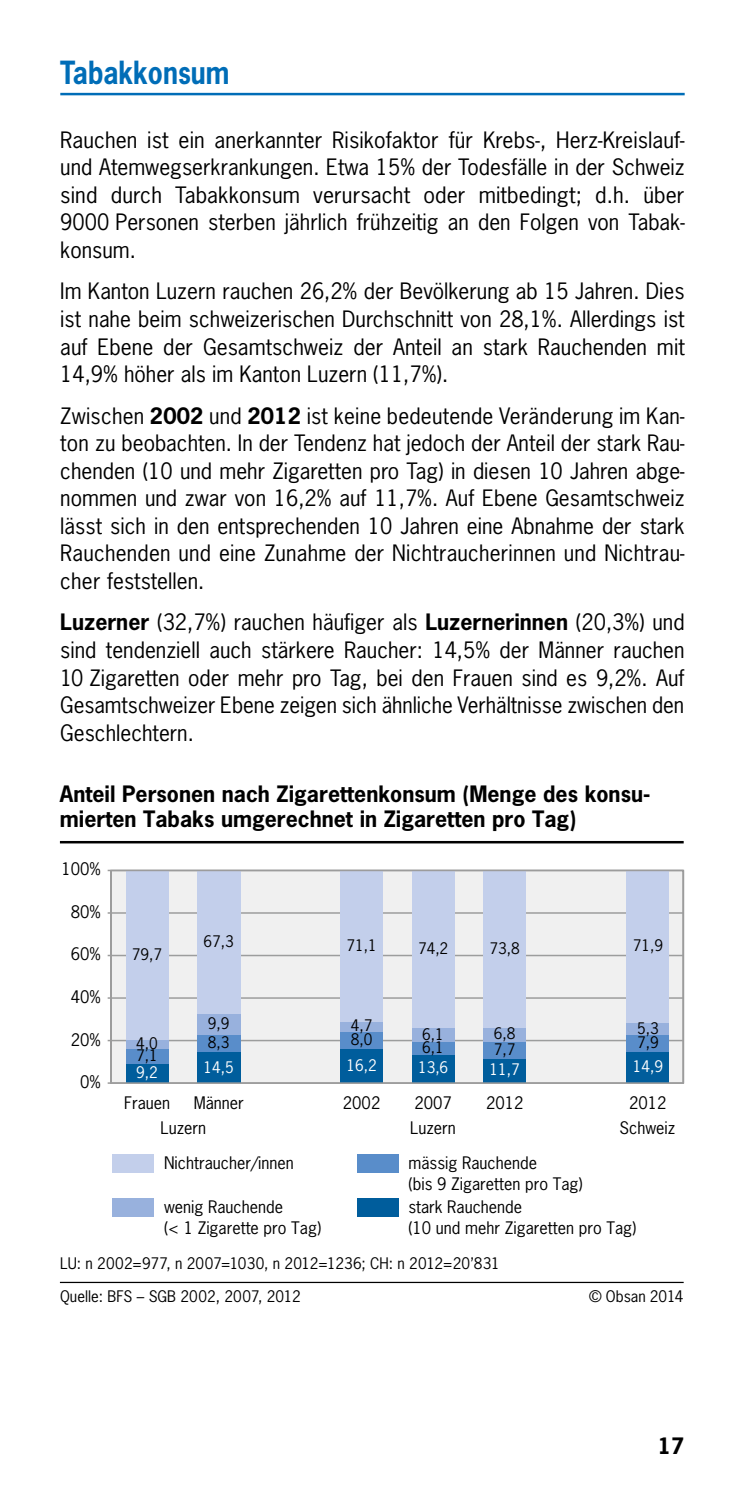
<style>
.page{position:relative;width:745px;height:1489px;background:#fff}
.page>*{position:absolute;margin:0;border:0;box-sizing:border-box;transform-origin:0 0}
.Kopftitel_-mit_Linie{font:700 30px "News Gothic Std";color:#006db7;scale:.88 1}
.Grundtext{font:21.25px/27.5px "News Gothic Std";color:#000;text-align:justify}
.t1{font:700 21.25px/25.5px "News Gothic Std";color:#000}
.t2{font:16.25px/20.5px "News Gothic Std";color:#000}
.t3{font:15px "News Gothic Std";color:#000}
.t4{font:15px "News Gothic Std";color:#fff}
.s1{font-weight:700}
</style>
<div class="page">
<hr style="left:60px;top:93px;width:624px;height:2px;background:#006db7">
<div style="left:357px;top:1198px;width:41px;height:18px;background:#005d9c"></div>
<div style="left:357px;top:1153px;width:41px;height:19px;background:#598dca"></div>
<div style="left:112px;top:1197px;width:42px;height:19px;background:#98b1dd"></div>
<div style="left:112px;top:1153px;width:42px;height:19px;background:#c3cfeb"></div>
<hr style="left:60px;top:841px;width:623px;height:2px;background:#000">
<hr style="left:60px;top:1281px;width:623px;height:1px;background:#000">
<svg style="left:107px;top:870px;width:576px;height:214px"></svg>
<hr style="left:111px;top:1039px;width:572px;height:2px;background:#9c9d9d">
<hr style="left:111px;top:997px;width:572px;height:1px;background:#9c9d9d">
<hr style="left:111px;top:954px;width:572px;height:2px;background:#9c9d9d">
<hr style="left:111px;top:912px;width:572px;height:1px;background:#9c9d9d">
<div style="left:126px;top:1063px;width:42px;height:19px;background:#005d9c"></div>
<div style="left:126px;top:1048px;width:42px;height:15px;background:#598dca"></div>
<div style="left:126px;top:1039px;width:42px;height:9px;background:#98b1dd"></div>
<div style="left:126px;top:870px;width:42px;height:170px;background:#c3cfeb"></div>
<div style="left:197px;top:1052px;width:43px;height:30px;background:#005d9c"></div>
<div style="left:197px;top:1034px;width:43px;height:18px;background:#598dca"></div>
<div style="left:197px;top:1013px;width:43px;height:21px;background:#98b1dd"></div>
<div style="left:197px;top:870px;width:43px;height:143px;background:#c3cfeb"></div>
<div style="left:340px;top:1048px;width:43px;height:34px;background:#005d9c"></div>
<div style="left:340px;top:1031px;width:43px;height:17px;background:#598dca"></div>
<div style="left:340px;top:1021px;width:43px;height:10px;background:#98b1dd"></div>
<div style="left:340px;top:870px;width:43px;height:151px;background:#c3cfeb"></div>
<div style="left:411px;top:1054px;width:43px;height:28px;background:#005d9c"></div>
<div style="left:411px;top:1041px;width:43px;height:13px;background:#598dca"></div>
<div style="left:411px;top:1028px;width:43px;height:13px;background:#98b1dd"></div>
<div style="left:411px;top:870px;width:43px;height:158px;background:#c3cfeb"></div>
<div style="left:483px;top:1058px;width:43px;height:24px;background:#005d9c"></div>
<div style="left:483px;top:1041px;width:43px;height:17px;background:#598dca"></div>
<div style="left:483px;top:1027px;width:43px;height:14px;background:#98b1dd"></div>
<div style="left:483px;top:870px;width:43px;height:157px;background:#c3cfeb"></div>
<div style="left:626px;top:1051px;width:42px;height:31px;background:#005d9c"></div>
<div style="left:626px;top:1034px;width:42px;height:17px;background:#598dca"></div>
<div style="left:626px;top:1023px;width:42px;height:11px;background:#98b1dd"></div>
<div style="left:626px;top:870px;width:42px;height:153px;background:#c3cfeb"></div>
<hr style="left:111px;top:1082px;width:572px;height:1px;background:#9c9c9c">
<hr style="left:111px;top:869px;width:572px;height:2px;background:#9c9c9c">
<p class="Kopftitel_-mit_Linie" style="left:60px;top:52px;width:193px">Tabakkonsum</p>
<p class="Grundtext" style="left:60px;top:126px;width:625px">Rauchen ist ein anerkannter Risikofaktor für Krebs-, Herz-Kreislauf&shy;und Atemwegserkrankungen. Etwa 15% der Todesfälle in der Schweiz sind durch Tabakkonsum verursacht oder mitbedingt; d.h. über 9000 Personen sterben jährlich frühzeitig an den Folgen von Tabak&shy;konsum.</p>
<p class="Grundtext" style="left:60px;top:277px;width:625px">Im Kanton Luzern rauchen 26,2% der Bevölkerung ab 15 Jahren. Dies ist nahe beim schweizerischen Durchschnitt von 28,1%. Allerdings ist auf Ebene der Gesamtschweiz der Anteil an stark Rauchenden mit 14,9% höher als im Kanton Luzern (11,7%).</p>
<p class="Grundtext" style="left:60px;top:402px;width:625px">Zwischen <span class="s1">2002</span> und <span class="s1">2012</span> ist keine bedeutende Veränderung im Kan&shy;ton zu beobachten. In der Tendenz hat jedoch der Anteil der stark Rau&shy;chenden (10 und mehr Zigaretten pro Tag) in diesen 10 Jahren abge&shy;nommen und zwar von 16,2% auf 11,7%. Auf Ebene Gesamtschweiz lässt sich in den entsprechenden 10 Jahren eine Abnahme der stark Rauchenden und eine Zunahme der Nichtraucherinnen und Nichtrau&shy;cher feststellen.</p>
<p class="Grundtext" style="left:60px;top:608px;width:625px"><span class="s1">Luzerner</span> (32,7%) rauchen häufiger als <span class="s1">Luzernerinnen</span> (20,3%) und sind tendenziell auch stärkere Raucher: 14,5% der Männer rauchen 10 Zigaretten oder mehr pro Tag, bei den Frauen sind es 9,2%. Auf Gesamtschweizer Ebene zeigen sich ähnliche Verhältnisse zwischen den Geschlechtern.</p>
<p class="t1" style="left:60px;top:780px;width:591px">Anteil Personen nach Zigarettenkonsum (Menge des konsu&shy;mierten Tabaks umgerechnet in Zigaretten pro Tag)</p>
<p class="t2" style="left:61px;top:858px;width:41px">100%</p>
<p class="t2" style="left:71px;top:901px;width:32px">80%</p>
<p class="t2" style="left:71px;top:943px;width:32px">60%</p>
<p class="t2" style="left:71px;top:986px;width:32px">40%</p>
<p class="t2" style="left:71px;top:1029px;width:32px">20%</p>
<p class="t2" style="left:80px;top:1071px;width:22px">0%</p>
<p class="t3" style="left:132px;top:944px;width:32px">79,7</p>
<p class="t3" style="left:203px;top:931px;width:32px">67,3</p>
<p class="t3" style="left:346px;top:935px;width:32px">71,1</p>
<p class="t3" style="left:418px;top:938px;width:32px">74,2</p>
<p class="t3" style="left:489px;top:938px;width:32px">73,8</p>
<p class="t3" style="left:632px;top:936px;width:32px">71,9</p>
<p class="t3" style="left:136px;top:1033px;width:23px">4,0</p>
<p class="t3" style="left:136px;top:1045px;width:23px">7,1</p>
<p class="t4" style="left:136px;top:1062px;width:23px">9,2</p>
<p class="t3" style="left:208px;top:1013px;width:23px">9,9</p>
<p class="t3" style="left:208px;top:1032px;width:23px">8,3</p>
<p class="t4" style="left:203px;top:1057px;width:32px">14,5</p>
<p class="t3" style="left:351px;top:1015px;width:23px">4,7</p>
<p class="t3" style="left:351px;top:1029px;width:23px">8,0</p>
<p class="t4" style="left:346px;top:1055px;width:32px">16,2</p>
<p class="t3" style="left:422px;top:1024px;width:23px">6,1</p>
<p class="t3" style="left:422px;top:1037px;width:23px">6,1</p>
<p class="t3" style="left:493px;top:1023px;width:23px">6,8</p>
<p class="t3" style="left:493px;top:1039px;width:23px">7,7</p>
<p class="t4" style="left:418px;top:1057px;width:32px">13,6</p>
<p class="t4" style="left:489px;top:1059px;width:32px">11,7</p>
<p class="t3" style="left:636px;top:1018px;width:23px">5,3</p>
<p class="t3" style="left:636px;top:1032px;width:23px">7,9</p>
<p class="t4" style="left:632px;top:1056px;width:32px">14,9</p>
<p class="t2" style="left:124px;top:1092px;width:47px">Frauen</p>
<p class="t2" style="left:194px;top:1092px;width:52px">Männer</p>
<p class="t2" style="left:342px;top:1092px;width:39px">2002</p>
<p class="t2" style="left:414px;top:1092px;width:39px">2007</p>
<p class="t2" style="left:486px;top:1092px;width:39px">2012</p>
<p class="t2" style="left:628px;top:1092px;width:39px">2012</p>
<p class="t2" style="left:160px;top:1117px;width:47px">Luzern</p>
<p class="t2" style="left:410px;top:1117px;width:47px">Luzern</p>
<p class="t2" style="left:619px;top:1117px;width:57px">Schweiz</p>
<p class="t2" style="left:164px;top:1152px;width:131px">Nichtraucher/innen</p>
<p class="t2" style="left:408px;top:1152px;width:176px">mässig Rauchende<br>(bis 9 Zigaretten pro Tag)</p>
<p class="t2" style="left:164px;top:1196px;width:159px">wenig Rauchende<br>(&lt; 1 Zigarette pro Tag)</p>
<p class="t2" style="left:408px;top:1196px;width:229px">stark Rauchende<br>(10 und mehr Zigaretten pro Tag)</p>
<p class="t3" style="left:60px;top:1253px;width:441px">LU: n 2002=977, n 2007=1030, n 2012=1236; CH: n 2012=20’831</p>
<p class="t3" style="left:60px;top:1286px;width:242px">Quelle: BFS – SGB 2002, 2007, 2012</p>
<p class="t3" style="left:588px;top:1286px;width:96px">© Obsan 2014</p>
<p class="t1" style="left:657px;top:1432px;width:28px">17</p>
</div>
